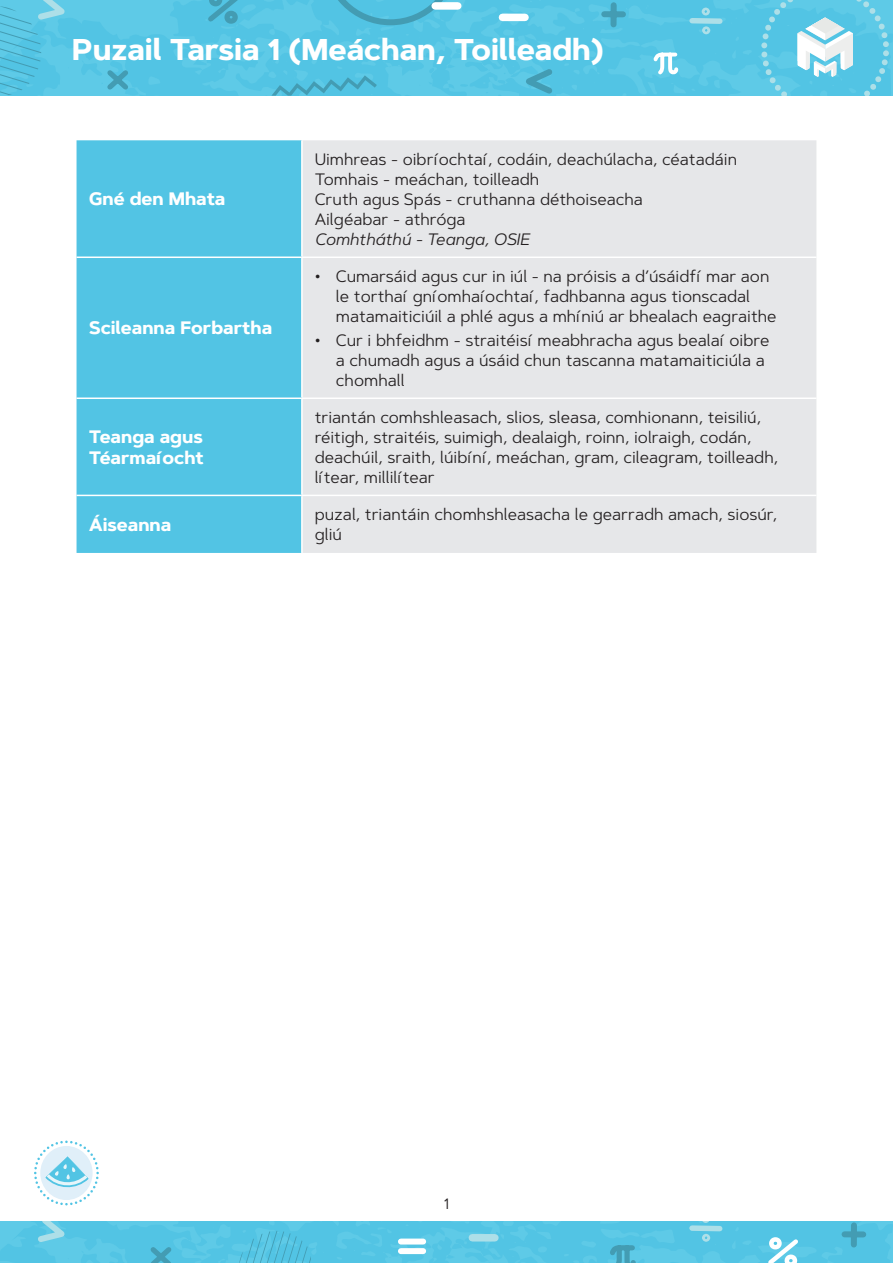
<style>
.page{position:relative;width:893px;height:1263px;background:#fff}
.page>*{position:absolute;margin:0;border:0;box-sizing:border-box;transform-origin:0 0}
.t1{font:700 30px "Artegra Sans";color:#fff}
.Table_Headings{font:700 18px/21.6px "Artegra Sans";color:#fff}
.Body{font:16.5px/19.8px "Artegra Sans";color:#231f20}
.Body-2{font:italic 16.5px "Artegra Sans";color:#231f20}
.t2{font:15px "Artegra Sans";color:#231f20}
</style>
<div class="page">
<svg style="left:0;top:0;width:893px;height:96px;background:#56c6e5"></svg>
<svg style="left:271px;top:75px;width:106px;height:21px;background:#4fbbd9"></svg>
<svg style="left:0;top:0;width:75px;height:94px;background:#5ac6e3"></svg>
<svg style="left:514px;top:64px;width:43px;height:32px"></svg>
<div style="left:502px;top:14px;width:23px;height:7px;background:#fff"></div>
<svg style="left:686px;top:5px;width:39px;height:32px"></svg>
<div style="left:604px;top:11px;width:19px;height:6px;background:#439cb3"></div>
<div style="left:610px;top:5px;width:7px;height:19px;background:#439cb3"></div>
<svg style="left:652px;top:51px;width:28px;height:27px"></svg>
<svg style="left:203px;top:0;width:40px;height:28px"></svg>
<svg style="left:323px;top:0;width:135px;height:25px;background:#51bdda"></svg>
<svg style="left:103px;top:65px;width:30px;height:29px"></svg>
<svg style="left:761px;top:0;width:128px;height:96px;background:#75cfe7"></svg>
<div style="left:435px;top:2px;width:23px;height:8px;background:#fff"></div>
<svg style="left:0;top:1221px;width:893px;height:42px;background:#59c6e4"></svg>
<svg style="left:34px;top:1140px;width:65px;height:65px"></svg>
<div style="left:77px;top:140px;width:224px;height:413px;background:#52c4e4"></div>
<div style="left:303px;top:140px;width:513px;height:413px;background:#e6e7e9"></div>
<hr style="left:77px;top:256px;width:225px;height:2px;background:#fff">
<hr style="left:302px;top:256px;width:514px;height:2px;background:#fff">
<hr style="left:77px;top:397px;width:225px;height:2px;background:#fff">
<hr style="left:302px;top:397px;width:514px;height:2px;background:#fff">
<hr style="left:77px;top:495px;width:225px;height:1px;background:#fff">
<hr style="left:302px;top:495px;width:514px;height:1px;background:#fff">
<h1 class="t1" style="left:72px;top:28px;width:533px">Puzail Tarsia 1 (Meáchan, Toilleadh)</h1>
<p class="Table_Headings" style="left:89px;top:189px;width:138px">Gné den Mhata</p>
<p class="Table_Headings" style="left:89px;top:318px;width:184px">Scileanna Forbartha</p>
<p class="Table_Headings" style="left:89px;top:426px;width:116px">Teanga agus<br>Téarmaíocht</p>
<p class="Body" style="left:315px;top:149px;width:424px">Uimhreas - oibríochtaí, codáin, deachúlacha, céatadáin<br>Tomhais - meáchan, toilleadh</p>
<p class="Body" style="left:315px;top:189px;width:330px">Cruth agus Spás - cruthanna déthoiseacha</p>
<p class="Body" style="left:315px;top:209px;width:152px">Ailgéabar - athróga</p>
<p class="Body-2" style="left:315px;top:227px;width:216px">Comhtháthú - Teanga, OSIE</p>
<p class="Body" style="left:336px;top:266px;width:442px;text-indent:-21px">• Cumarsáid agus cur in iúl - na próisis a d’úsáidfí mar aon le torthaí gníomhaíochtaí, fadhbanna agus tionscadal matamaiticiúil a phlé agus a mhíniú ar bhealach eagraithe</p>
<p class="Body" style="left:336px;top:330px;width:435px;text-indent:-21px">• Cur i bhfeidhm - straitéisí meabhracha agus bealaí oibre a chumadh agus a úsáid chun tascanna matamaiticiúla a chomhall</p>
<p class="Body" style="left:315px;top:407px;width:465px">triantán comhshleasach, slios, sleasa, comhionann, teisiliú, réitigh, straitéis, suimigh, dealaigh, roinn, iolraigh, codán, deachúil, sraith, lúibíní, meáchan, gram, cileagram, toilleadh, lítear, millilítear</p>
<p class="Table_Headings" style="left:89px;top:514px;width:84px">Áiseanna</p>
<p class="Body" style="left:315px;top:504px;width:464px">puzal, triantáin chomhshleasacha le gearradh amach, siosúr, gliú</p>
<p class="t2" style="left:444px;top:1193px;width:6px">1</p>
</div>
